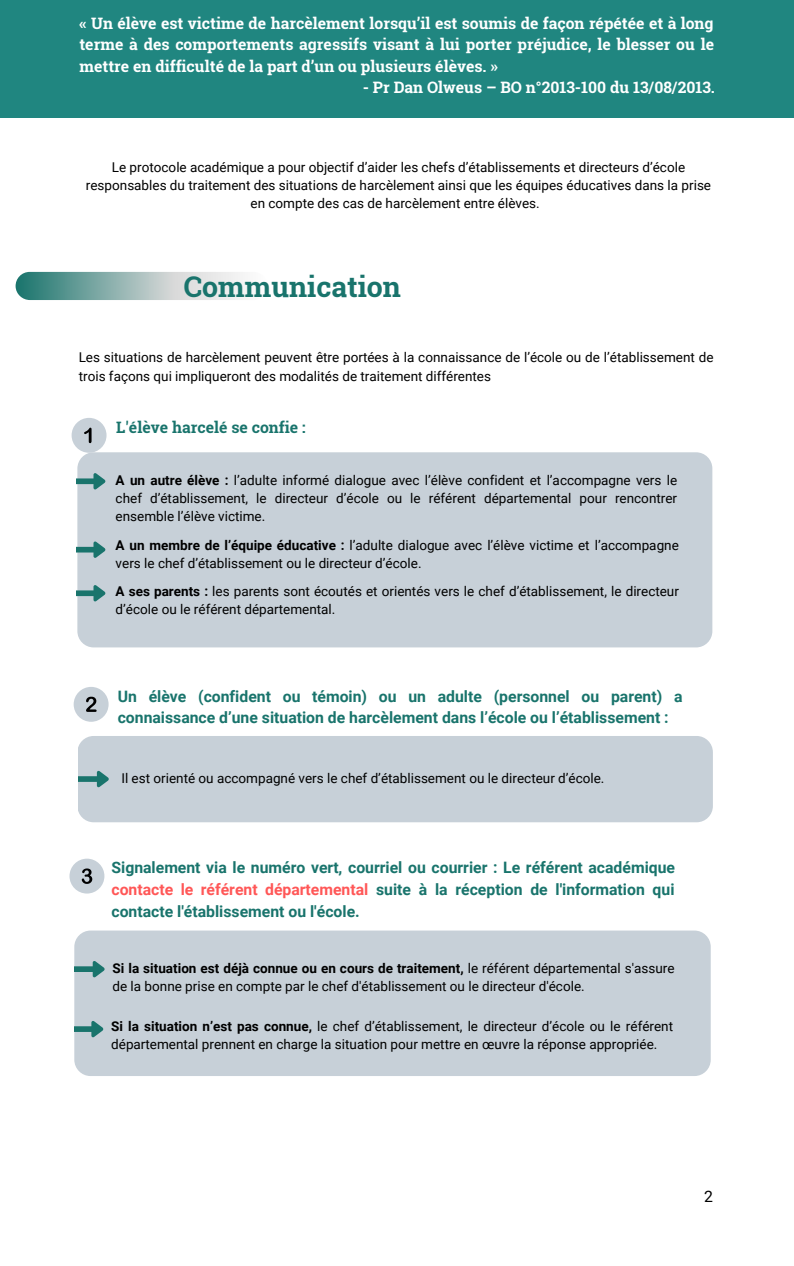
<style>
.page{position:relative;width:794px;height:1266px;background:#fff}
.page>*{position:absolute;margin:0;border:0;box-sizing:border-box;transform-origin:0 0}
.t1{font:700 28.5px "Roboto Slab";color:#19746c}
.t2{font:700 15.75px/22px "Roboto";color:#19746c}
.t3{font:700 15.75px/21.4px "Roboto Slab";color:#fff;text-align:justify}
.t4{font:700 15.75px "Roboto Slab";color:#19746c}
.t5{font:15.75px "Roboto";color:#000}
.t6{font:13.5px/18.1px "Roboto";color:#000}
.s1{font-weight:700}
.s2{color:#ff5757}
</style>
<div class="page">
<div style="left:0;top:0;width:793px;height:118px;background:#208680"></div>
<svg style="left:15px;top:272px;width:228px;height:28px;background:#9dbbb9"></svg>
<div style="left:74px;top:930px;width:636px;height:146px;background:#c7d0d8;border-radius:16px"></div>
<svg style="left:74px;top:961px;width:30px;height:16px"></svg>
<svg style="left:74px;top:1021px;width:29px;height:16px"></svg>
<div style="left:77px;top:736px;width:635px;height:86px;background:#c7d0d8;border-radius:16px"></div>
<svg style="left:77px;top:771px;width:32px;height:16px"></svg>
<div style="left:77px;top:452px;width:635px;height:195px;background:#c7d0d8;border-radius:16px"></div>
<svg style="left:76px;top:585px;width:29px;height:16px"></svg>
<svg style="left:76px;top:541px;width:29px;height:17px"></svg>
<svg style="left:76px;top:473px;width:29px;height:16px"></svg>
<div style="left:72px;top:418px;width:34px;height:35px;background:#c7d0d8;border-radius:50%"></div>
<svg style="left:84px;top:428px;width:7px;height:15px"></svg>
<div style="left:74px;top:687px;width:34px;height:35px;background:#c7d0d8;border-radius:50%"></div>
<svg style="left:86px;top:696px;width:11px;height:16px"></svg>
<div style="left:69px;top:858px;width:35px;height:35px;background:#c7d0d8;border-radius:50%"></div>
<svg style="left:82px;top:868px;width:10px;height:16px"></svg>
<p class="t3" style="left:79px;top:12px;width:636px">« Un élève est victime de harcèlement lorsqu’il est soumis de façon répétée et à long terme à des comportements agressifs visant à lui porter préjudice, le blesser ou le mettre en difficulté de la part d’un ou plusieurs élèves. »</p>
<p class="t3" style="left:362px;top:76px;width:353px">- Pr Dan Olweus – BO n°2013-100 du 13/08/2013.</p>
<p class="t6" style="left:86px;top:158px;width:626px;text-align:center">Le protocole académique a pour objectif d’aider les chefs d’établissements et directeurs d’école responsables du traitement des situations de harcèlement ainsi que les équipes éducatives dans la prise en compte des cas de harcèlement entre élèves.</p>
<h1 class="t1" style="left:184px;top:267px;width:219px">Communication</h1>
<p class="t6" style="left:79px;top:349px;width:636px">Les situations de harcèlement peuvent être portées à la connaissance de l’école ou de l’établissement de trois façons qui impliqueront des modalités de traitement différentes</p>
<p class="t4" style="left:116px;top:417px;width:191px">L'élève harcelé se confie :</p>
<p class="t6" style="left:116px;top:471px;width:562px;text-align:justify"><span class="s1">A un autre élève :</span> l’adulte informé dialogue avec l’élève confident et l’accompagne vers le chef d’établissement, le directeur d’école ou le référent départemental pour rencontrer ensemble l’élève victime.</p>
<p class="t6" style="left:116px;top:536px;width:564px"><span class="s1">A un membre de l’équipe éducative :</span> l’adulte dialogue avec l’élève victime et l’accompagne vers le chef d’établissement ou le directeur d’école.</p>
<p class="t6" style="left:116px;top:582px;width:564px"><span class="s1">A ses parents :</span> les parents sont écoutés et orientés vers le chef d’établissement, le directeur d’école ou le référent départemental.</p>
<p class="t2" style="left:118px;top:685px;width:566px">Un élève (confident ou témoin) ou un adulte (personnel ou parent) a connaissance d’une situation de harcèlement dans l’école ou l’établissement :</p>
<p class="t6" style="left:121px;top:769px;width:484px">Il est orienté ou accompagné vers le chef d’établissement ou le directeur d’école.</p>
<p class="t2" style="left:111px;top:857px;width:565px;text-align:justify">Signalement via le numéro vert, courriel ou courrier : Le référent académique <span class="s2">contacte le référent départemental</span> suite à la réception de l'information qui contacte l'établissement ou l'école.</p>
<p class="t6" style="left:112px;top:959px;width:563px"><span class="s1">Si la situation est déjà connue ou en cours de traitement,</span> le référent départemental s'assure de la bonne prise en compte par le chef d'établissement ou le directeur d'école.</p>
<p class="t6" style="left:111px;top:1017px;width:563px"><span class="s1">Si la situation n’est pas connue,</span> le chef d’établissement, le directeur d’école ou le référent départemental prennent en charge la situation pour mettre en œuvre la réponse appropriée.</p>
<p class="t5" style="left:703px;top:1187px;width:10px">2</p>
</div>
